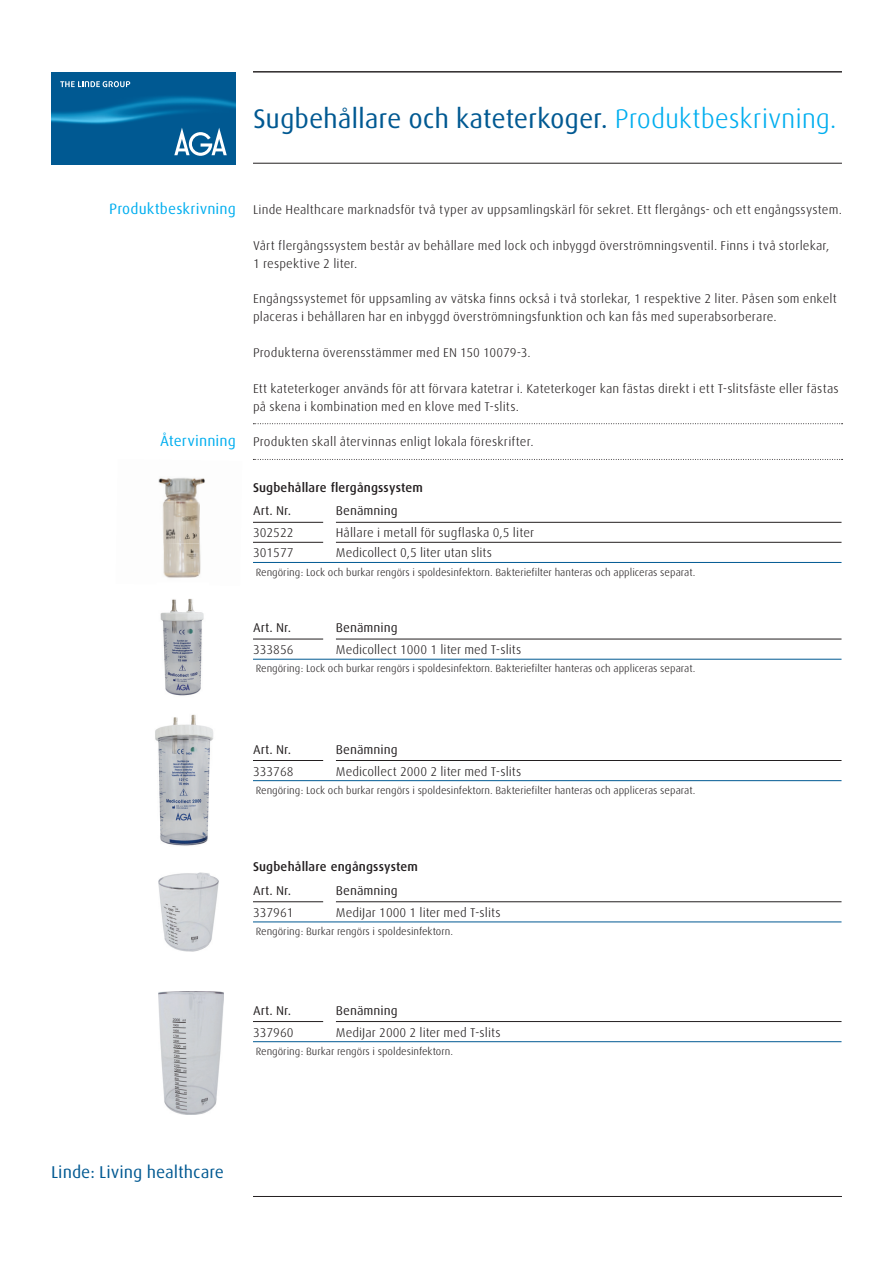
<style>
.page{position:relative;width:893px;height:1263px;background:#fff}
.page>*{position:absolute;margin:0;border:0;box-sizing:border-box;transform-origin:0 0}
.t1{font:27px "Linde Dax Global";letter-spacing:-.01em;color:#005992}
.t2{font:17.1px "Linde Dax Global";color:#005992}
.t3{font:15px "Linde Dax Global";letter-spacing:.005em;color:#00aeef}
.t4{font:300 12.75px/17.9px "Linde Dax Global";letter-spacing:.01em;color:#231f20}
.t5{font:12.75px "Linde Dax Global";color:#231f20}
.t6{font:500 12.75px "Linde Dax Global";letter-spacing:.015em;color:#231f20}
.t7{font:300 10.5px "Linde Dax Global";color:#231f20}
.s1{font-weight:300;color:#00aeef}
</style>
<div class="page">
<hr style="left:253px;top:1196px;width:589px;height:1px;background:#231f20">
<img style="left:51px;top:72px;width:185px;height:92px">
<svg style="left:60px;top:81px;width:70px;height:6px"></svg>
<svg style="left:174px;top:128px;width:53px;height:28px"></svg>
<hr style="left:253px;top:163px;width:589px;height:1px;background:#231f20">
<svg style="left:253px;top:423px;width:590px;height:1px"></svg>
<svg style="left:253px;top:459px;width:590px;height:1px"></svg>
<hr style="left:253px;top:71px;width:589px;height:1px;background:#231f20">
<hr style="left:253px;top:639px;width:70px;height:1px;background:#231f20">
<hr style="left:336px;top:639px;width:505px;height:1px;background:#231f20">
<hr style="left:253px;top:659px;width:588px;height:1px;background:#005992">
<hr style="left:253px;top:760px;width:70px;height:1px;background:#231f20">
<hr style="left:336px;top:760px;width:505px;height:1px;background:#231f20">
<hr style="left:253px;top:780px;width:588px;height:1px;background:#005992">
<img style="left:155px;top:714px;width:58px;height:132px">
<img style="left:160px;top:599px;width:44px;height:97px">
<hr style="left:253px;top:901px;width:70px;height:1px;background:#231f20">
<hr style="left:336px;top:901px;width:505px;height:1px;background:#231f20">
<hr style="left:253px;top:921px;width:588px;height:1px;background:#005992">
<hr style="left:253px;top:1021px;width:70px;height:1px;background:#231f20">
<hr style="left:336px;top:1021px;width:505px;height:1px;background:#231f20">
<hr style="left:253px;top:1041px;width:588px;height:1px;background:#005992">
<hr style="left:253px;top:522px;width:70px;height:1px;background:#231f20">
<hr style="left:336px;top:522px;width:505px;height:1px;background:#231f20">
<hr style="left:253px;top:542px;width:70px;height:1px;background:#231f20">
<hr style="left:336px;top:542px;width:505px;height:1px;background:#231f20">
<hr style="left:253px;top:562px;width:588px;height:1px;background:#005992">
<img style="left:158px;top:477px;width:47px;height:23px">
<img style="left:162px;top:500px;width:37px;height:43px">
<img style="left:199px;top:503px;width:2px;height:72px">
<img style="left:163px;top:543px;width:36px;height:35px">
<img style="left:158px;top:872px;width:61px;height:79px">
<img style="left:158px;top:991px;width:65px;height:123px">
<h1 class="t1" style="left:253px;top:103px;width:585px">Sugbehållare och kateterkoger. <span class="s1">Produktbeskrivning.</span></h1>
<p class="t3" style="left:109px;top:200px;width:128px">Produktbeskrivning</p>
<p class="t3" style="left:160px;top:432px;width:77px">Återvinning</p>
<p class="t4" style="left:253px;top:201px;width:590px">Linde Healthcare marknadsför två typer av uppsamlingskärl för sekret. Ett flergångs- och ett engångssystem.</p>
<p class="t4" style="left:253px;top:237px;width:578px">Vårt flergångssystem består av behållare med lock och inbyggd överströmningsventil. Finns i två storlekar,<br>1 respektive 2 liter.</p>
<p class="t4" style="left:253px;top:290px;width:585px">Engångssystemet för uppsamling av vätska finns också i två storlekar, 1 respektive 2 liter. Påsen som enkelt placeras i behållaren har en inbyggd överströmningsfunktion och kan fås med superabsorberare.</p>
<p class="t4" style="left:253px;top:344px;width:279px">Produkterna överensstämmer med EN 150 10079-3.</p>
<p class="t4" style="left:253px;top:379px;width:587px">Ett kateterkoger används för att förvara katetrar i. Kateterkoger kan fästas direkt i ett T-slitsfäste eller fästas på skena i kombination med en klove med T-slits.</p>
<p class="t4" style="left:253px;top:433px;width:282px">Produkten skall återvinnas enligt lokala föreskrifter.</p>
<p class="t6" style="left:253px;top:480px;width:172px">Sugbehållare flergångssystem</p>
<p class="t5" style="left:253px;top:503px;width:40px">Art. Nr.</p>
<p class="t5" style="left:336px;top:503px;width:63px">Benämning</p>
<p class="t4" style="left:253px;top:524px;width:42px">302522</p>
<p class="t4" style="left:336px;top:524px;width:200px">Hållare i metall för sugflaska 0,5 liter</p>
<p class="t4" style="left:253px;top:544px;width:42px">301577</p>
<p class="t4" style="left:336px;top:544px;width:158px">Medicollect 0,5 liter utan slits</p>
<p class="t7" style="left:256px;top:566px;width:441px">Rengöring: Lock och burkar rengörs i spoldesinfektorn. Bakteriefilter hanteras och appliceras separat.</p>
<p class="t5" style="left:253px;top:620px;width:40px">Art. Nr.</p>
<p class="t5" style="left:336px;top:620px;width:63px">Benämning</p>
<p class="t4" style="left:253px;top:641px;width:42px">333856</p>
<p class="t4" style="left:336px;top:641px;width:187px">Medicollect 1000 1 liter med T-slits</p>
<p class="t7" style="left:256px;top:662px;width:441px">Rengöring: Lock och burkar rengörs i spoldesinfektorn. Bakteriefilter hanteras och appliceras separat.</p>
<p class="t5" style="left:253px;top:742px;width:40px">Art. Nr.</p>
<p class="t5" style="left:336px;top:742px;width:63px">Benämning</p>
<p class="t4" style="left:253px;top:762px;width:42px">333768</p>
<p class="t4" style="left:336px;top:762px;width:187px">Medicollect 2000 2 liter med T-slits</p>
<p class="t7" style="left:256px;top:784px;width:441px">Rengöring: Lock och burkar rengörs i spoldesinfektorn. Bakteriefilter hanteras och appliceras separat.</p>
<p class="t6" style="left:253px;top:859px;width:167px">Sugbehållare engångssystem</p>
<p class="t5" style="left:253px;top:883px;width:40px">Art. Nr.</p>
<p class="t5" style="left:336px;top:883px;width:63px">Benämning</p>
<p class="t4" style="left:253px;top:903px;width:42px">337961</p>
<p class="t4" style="left:336px;top:903px;width:166px">MediJar 1000 1 liter med T-slits</p>
<p class="t7" style="left:256px;top:925px;width:199px">Rengöring: Burkar rengörs i spoldesinfektorn.</p>
<p class="t5" style="left:253px;top:1003px;width:40px">Art. Nr.</p>
<p class="t5" style="left:336px;top:1003px;width:63px">Benämning</p>
<p class="t4" style="left:253px;top:1023px;width:42px">337960</p>
<p class="t4" style="left:336px;top:1023px;width:166px">MediJar 2000 2 liter med T-slits</p>
<p class="t7" style="left:256px;top:1045px;width:199px">Rengöring: Burkar rengörs i spoldesinfektorn.</p>
<h2 class="t2" style="left:51px;top:1162px;width:175px">Linde: Living healthcare</h2>
</div>
